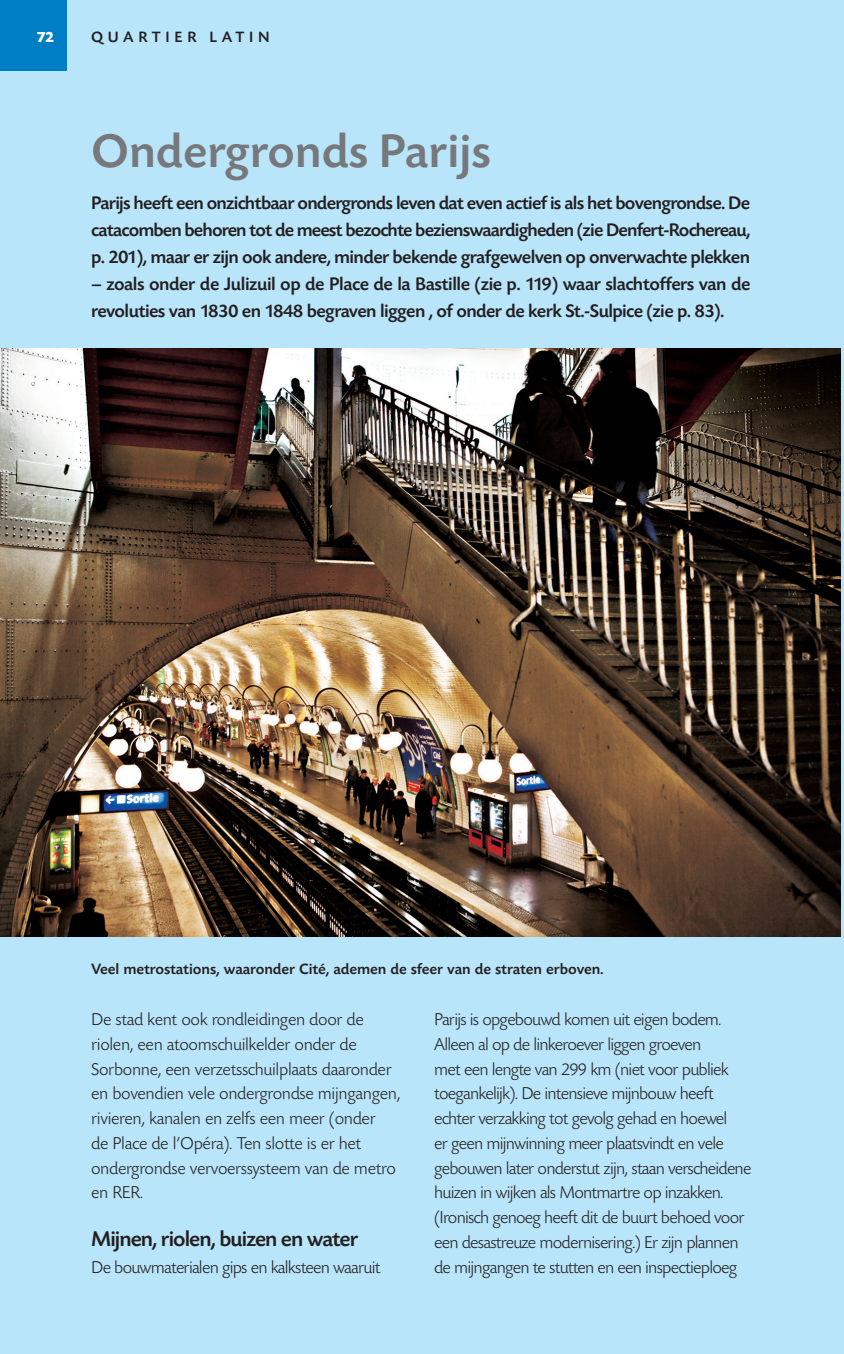
<style>
.page{position:relative;width:844px;height:1354px;background:#fff}
.page>*{position:absolute;margin:0;border:0;box-sizing:border-box;transform-origin:0 0}
.t1{font:500 49.5px "Today SBOP";color:#76787b}
.t2{font:500 22.5px "Today SBOP";letter-spacing:-.04em;color:#231f20}
.t3{font:500 19.12px/27px "Today SBOP";letter-spacing:-.03em;color:#231f20;text-align:justify}
.t4{font:300 18px/24.8px "Today SBOP";letter-spacing:-.045em;color:#231f20}
.t5{font:300 18px/24.8px "Today SBOP";letter-spacing:-.02em;color:#231f20}
.t6{font:500 15.75px "Today SBOP";letter-spacing:-.005em;color:#231f20}
.t7{font:700 15.75px "Today SBOP";color:#fff}
</style>
<div class="page">
<div style="left:0;top:0;width:840px;height:1353px;background:#b9e5fa"></div>
<hr style="left:840px;top:0;width:4px;height:1353px;background:#b9e5fa">
<div style="left:0;top:0;width:66px;height:71px;background:#007ec5"></div>
<img style="left:0;top:348px;width:840px;height:588px">
<p class="t7" style="left:37px;top:29px;width:19px">72</p>
<p class="t6" style="left:91px;top:29px;width:31px">Q ruartier</p>
<p class="t6" style="left:209px;top:29px;width:26px">L atin</p>
<h1 class="t1" style="left:91px;top:125px;width:401px">Ondergronds Parijs</h1>
<p class="t3" style="left:91px;top:190px;width:661px">Parijs heeft een onzichtbaar ondergronds leven dat even actief is als het bovengrondse. De catacomben behoren tot de meest bezochte bezienswaardigheden (zie Denfert-Rochereau, p. 201), maar er zijn ook andere, minder bekende grafgewelven op onverwachte plekken</p>
<p class="t3" style="left:91px;top:271px;width:661px">– zoals onder de Julizuil op de Place de la Bastille (zie p. 119) waar slachtoffers van de revoluties van 1830 en 1848 begraven liggen , of onder de kerk St.-Sulpice (zie p. 83).</p>
<p class="t6" style="left:91px;top:960px;width:514px">Veel metrostations, waaronder Cité, ademen de sfeer van de straten erboven.</p>
<p class="t5" style="left:91px;top:1007px;width:311px">De stad kent ook rondleidingen door de riolen, een atoomschuilkelder onder de Sorbonne, een verzetsschuilplaats daaronder en bovendien vele ondergrondse mijngangen, rivieren, kanalen en zelfs een meer (onder<br>de Place de l’Opéra). Ten slotte is er het ondergrondse vervoerssysteem van de metro en RER.</p>
<p class="t2" style="left:91px;top:1226px;width:269px">Mijnen, riolen, buizen en water</p>
<p class="t4" style="left:91px;top:1255px;width:291px">De bouwmaterialen gips en kalksteen waaruit</p>
<p class="t4" style="left:434px;top:1007px;width:319px">Parijs is opgebouwd komen uit eigen bodem.<br>Alleen al op de linkeroever liggen groeven<br>met een lengte van 299 km (niet voor publiek toegankelijk). De intensieve mijnbouw heeft echter verzakking tot gevolg gehad en hoewel<br>er geen mijnwinning meer plaatsvindt en vele gebouwen later onderstut zijn, staan verscheidene huizen in wijken als Montmartre op inzakken. (Ironisch genoeg heeft dit de buurt behoed voor een desastreuze modernisering.) Er zijn plannen de mijngangen te stutten en een inspectieploeg</p>
</div>
